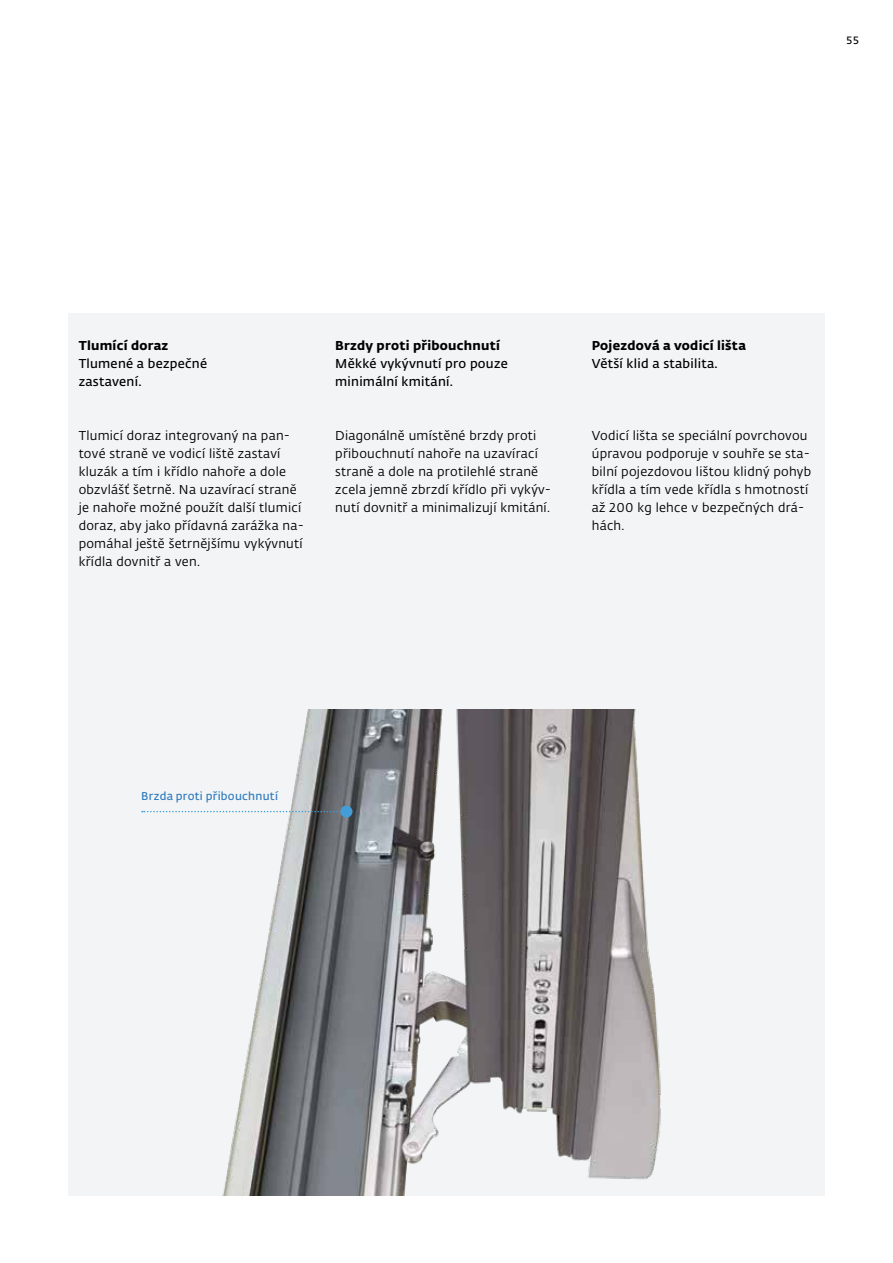
<style>
.page{position:relative;width:893px;height:1263px;background:#fff}
.page>*{position:absolute;margin:0;border:0;box-sizing:border-box;transform-origin:0 0}
.t1{font:12.75px/18px "Fedra Sans Alt Pro";letter-spacing:.02em;color:#000}
.t2{font:600 12.75px/18px "Fedra Sans Alt Pro";letter-spacing:.02em;color:#000}
.t3{font:700 12.75px "Fedra Sans Alt Pro";letter-spacing:.02em;color:#000}
.t4{font:600 11.25px "Fedra Sans Alt Pro";letter-spacing:.025em;color:#2e7abf}
.t5{font:600 10.5px "Fedra Sans Alt Pro";color:#000}
</style>
<div class="page">
<div style="left:68px;top:314px;width:757px;height:882px;background:#f2f4f5"></div>
<img style="left:201px;top:710px;width:460px;height:486px">
<svg style="left:142px;top:811px;width:198px;height:1px"></svg>
<div style="left:340px;top:806px;width:12px;height:12px;background:#439dd7;border-radius:50%"></div>
<p class="t5" style="left:846px;top:32px;width:14px">55</p>
<p class="t3" style="left:79px;top:335px;width:91px">Tlumící doraz</p>
<p class="t2" style="left:79px;top:354px;width:130px">Tlumené a bezpečné zastavení.</p>
<p class="t3" style="left:335px;top:335px;width:166px">Brzdy proti přibouchnutí</p>
<p class="t2" style="left:335px;top:354px;width:174px">Měkké vykývnutí pro pouze minimální kmitání.</p>
<p class="t3" style="left:592px;top:335px;width:156px">Pojezdová a vodicí lišta</p>
<p class="t2" style="left:592px;top:354px;width:127px">Větší klid a stabilita.</p>
<p class="t1" style="left:79px;top:426px;width:227px">Tlumicí doraz integrovaný na pan&shy;tové straně ve vodicí liště zastaví kluzák a tím i křídlo nahoře a dole obzvlášť šetrně. Na uzavírací straně je nahoře možné použít další tlumicí doraz, aby jako přídavná zarážka na&shy;pomáhal ještě šetrnějšímu vykývnutí křídla dovnitř a ven.</p>
<p class="t1" style="left:335px;top:426px;width:217px">Diagonálně umístěné brzdy proti přibouchnutí nahoře na uzavírací straně a dole na protilehlé straně zcela jemně zbrzdí křídlo při vykýv&shy;nutí dovnitř a minimalizují kmitání.</p>
<p class="t1" style="left:592px;top:426px;width:221px">Vodicí lišta se speciální povrchovou úpravou podporuje v souhře se sta&shy;bilní pojezdovou lištou klidný pohyb křídla a tím vede křídla s hmotností až 200 kg lehce v bezpečných drá&shy;hách.</p>
<p class="t4" style="left:141px;top:788px;width:138px">Brzda proti přibouchnutí</p>
</div>
